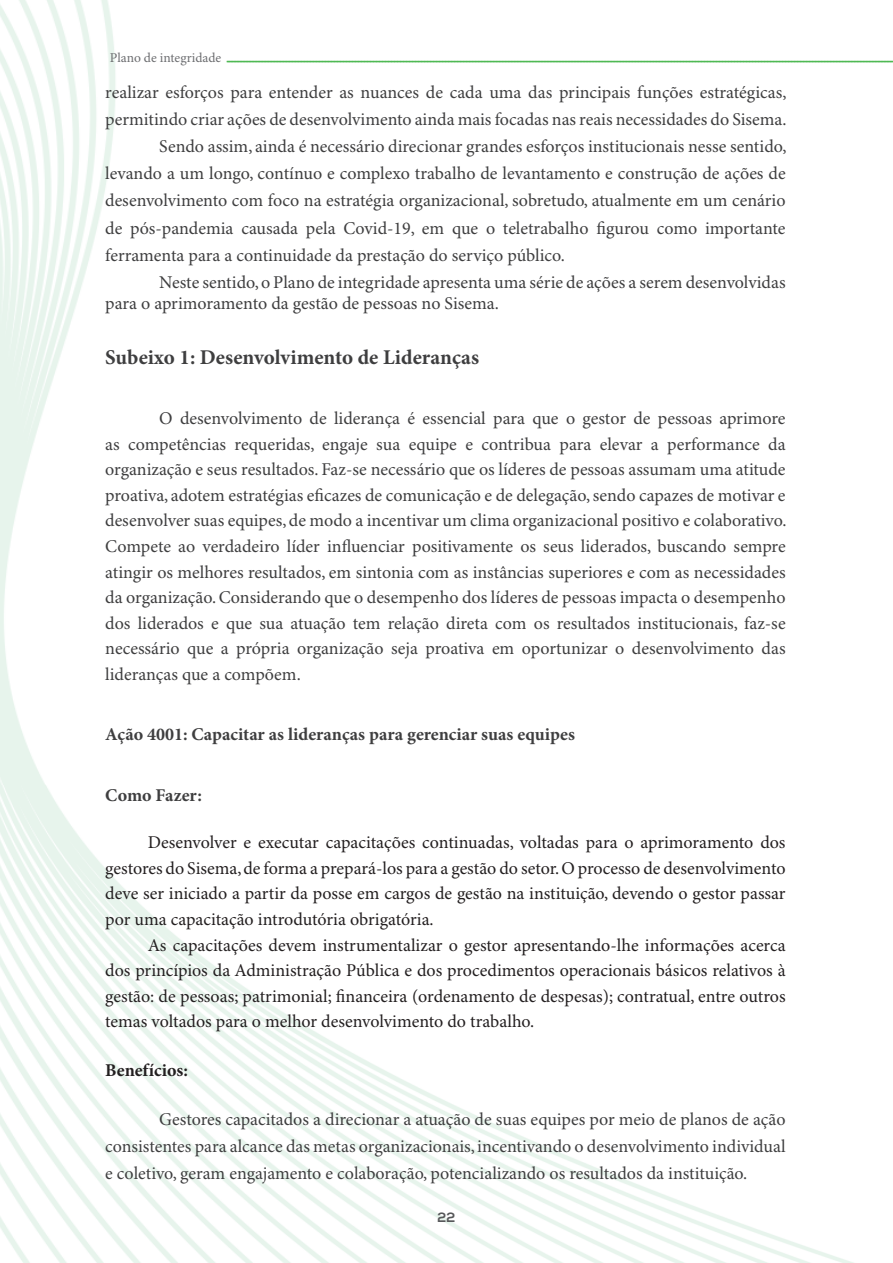
<style>
.page{position:relative;width:893px;height:1263px;background:#fff}
.page>*{position:absolute;margin:0;border:0;box-sizing:border-box;transform-origin:0 0}
.t1{font:700 21px "Minion Pro";color:#3e3e3f}
.t2{font:18px/25.7px "Minion Pro";color:#3e3e3f;text-align:justify}
.t3{font:18px/25.7px "Minion Pro";color:#231f20;text-align:justify}
.t4{font:700 18px "Minion Pro";color:#3e3e3f}
.t5{font:700 18px "Minion Pro";color:#231f20}
.t6{font:13.5px "Minion Pro";color:#6c6d70}
.t7{font:700 13.5px "Nexa";color:#57585a}
</style>
<div class="page">
<img style="left:0;top:0;width:864px;height:785px">
<img style="left:0;top:785px;width:854px;height:478px">
<svg style="left:227px;top:61px;width:666px;height:2px"></svg>
<p class="t6" style="left:110px;top:50px;width:113px">Plano de integridade</p>
<p class="t2" style="left:105px;top:80px;width:683px">realizar esforços para entender as nuances de cada uma das principais funções estratégicas,</p>
<p class="t2" style="left:105px;top:107px;width:683px">permitindo criar ações de desenvolvimento ainda mais focadas nas reais necessidades do Sisema.</p>
<p class="t2" style="left:159px;top:134px;width:629px">Sendo assim, ainda é necessário direcionar grandes esforços institucionais nesse sentido,</p>
<p class="t2" style="left:105px;top:162px;width:682px">levando a um longo, contínuo e complexo trabalho de levantamento e construção de ações de</p>
<p class="t2" style="left:105px;top:189px;width:682px">desenvolvimento com foco na estratégia organizacional, sobretudo, atualmente em um cenário</p>
<p class="t2" style="left:105px;top:216px;width:682px">de pós-pandemia causada pela Covid-19, em que o teletrabalho figurou como importante</p>
<p class="t2" style="left:105px;top:243px;width:461px">ferramenta para a continuidade da prestação do serviço público.</p>
<p class="t2" style="left:159px;top:270px;width:628px">Neste sentido, o Plano de integridade apresenta uma série de ações a serem desenvolvidas</p>
<p class="t2" style="left:105px;top:291px;width:395px">para o aprimoramento da gestão de pessoas no Sisema.</p>
<p class="t1" style="left:105px;top:342px;width:375px">Subeixo 1: Desenvolvimento de Lideranças</p>
<p class="t2" style="left:105px;top:406px;width:683px;text-indent:54px">O desenvolvimento de liderança é essencial para que o gestor de pessoas aprimore as competências requeridas, engaje sua equipe e contribua para elevar a performance da organização e seus resultados. Faz-se necessário que os líderes de pessoas assumam uma atitude proativa, adotem estratégias eficazes de comunicação e de delegação, sendo capazes de motivar e desenvolver suas equipes, de modo a incentivar um clima organizacional positivo e colaborativo.<br>Compete ao verdadeiro líder influenciar positivamente os seus liderados, buscando sempre atingir os melhores resultados, em sintonia com as instâncias superiores e com as necessidades da organização. Considerando que o desempenho dos líderes de pessoas impacta o desempenho dos liderados e que sua atuação tem relação direta com os resultados institucionais, faz-se necessário que a própria organização seja proativa em oportunizar o desenvolvimento das lideranças que a compõem.</p>
<p class="t4" style="left:105px;top:722px;width:471px">Ação 4001: Capacitar as lideranças para gerenciar suas equipes</p>
<p class="t4" style="left:105px;top:782px;width:98px">Como Fazer:</p>
<p class="t3" style="left:105px;top:830px;width:682px;text-indent:43px">Desenvolver e executar capacitações continuadas, voltadas para o aprimoramento dos gestores do Sisema, de forma a prepará-los para a gestão do setor. O processo de desenvolvimento deve ser iniciado a partir da posse em cargos de gestão na instituição, devendo o gestor passar por uma capacitação introdutória obrigatória.</p>
<p class="t3" style="left:105px;top:933px;width:682px;text-indent:43px">As capacitações devem instrumentalizar o gestor apresentando-lhe informações acerca dos princípios da Administração Pública e dos procedimentos operacionais básicos relativos à gestão: de pessoas; patrimonial; financeira (ordenamento de despesas); contratual, entre outros temas voltados para o melhor desenvolvimento do trabalho.</p>
<p class="t5" style="left:105px;top:1058px;width:84px">Benefícios:</p>
<p class="t2" style="left:105px;top:1106px;width:682px;line-height:27px;text-indent:54px">Gestores capacitados a direcionar a atuação de suas equipes por meio de planos de ação consistentes para alcance das metas organizacionais, incentivando o desenvolvimento individual e coletivo, geram engajamento e colaboração, potencializando os resultados da instituição.</p>
<p class="t7" style="left:438px;top:1209px;width:19px">22</p>
</div>
